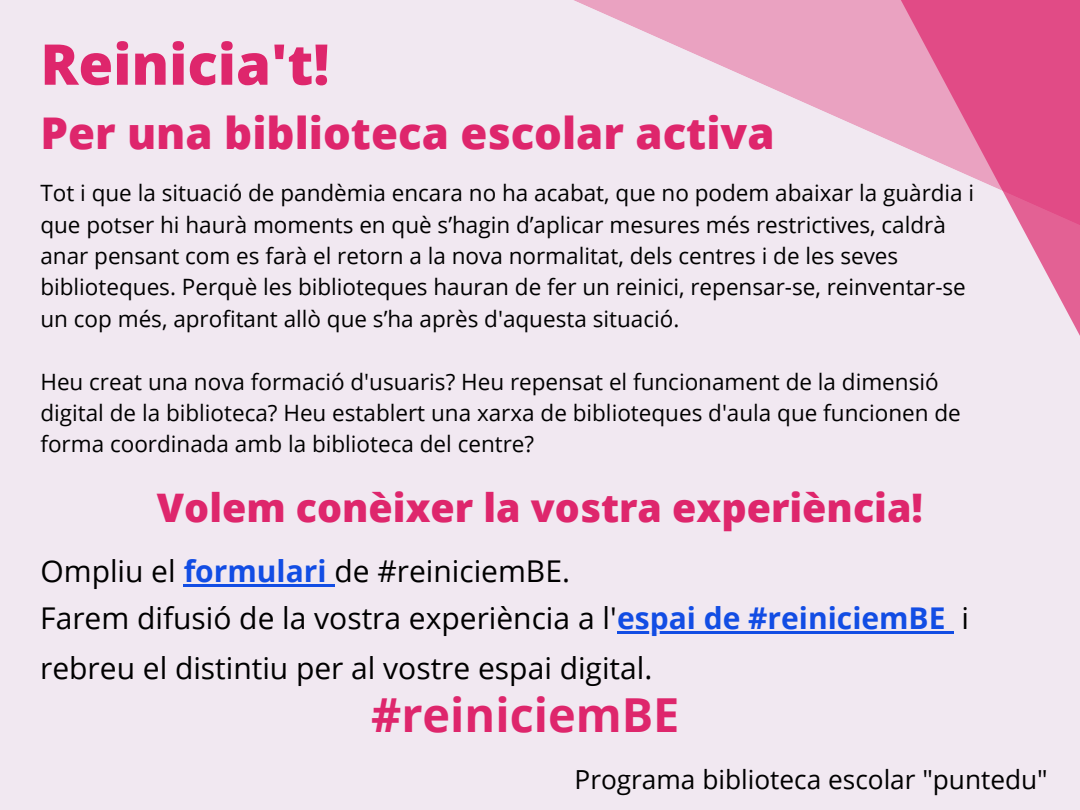
<style>
.page{position:relative;width:1080px;height:810px;background:#f1e8f1}
.page>*{position:absolute;margin:0;border:0;box-sizing:border-box;transform-origin:0 0}
.t1{font:800 56.25px "Open Sans";color:#de266c}
.t2{font:700 46.88px "Open Sans";color:#de266c}
.t3{font:800 43.75px "Open Sans";color:#de266c}
.t4{font:800 39.38px "Open Sans";color:#de266c}
.t5{font:30px/50.1px "Open Sans";color:#000}
.t6{font:26.25px "Open Sans";color:#000}
.t7{font:22.5px/31.4px "Open Sans";color:#000}
.s1{font-weight:700;color:#124de4}
</style>
<div class="page">
<svg style="left:574px;top:0;width:108px;height:48px;fill:#eaaac6"></svg>
<svg style="left:682px;top:0;width:398px;height:336px"></svg>
<hr style="left:184px;top:584px;width:143px;height:3px;background:#124de4">
<svg style="left:327px;top:584px;width:8px;height:3px"></svg>
<hr style="left:617px;top:631px;width:329px;height:3px;background:#124de4">
<svg style="left:946px;top:631px;width:8px;height:3px"></svg>
<p class="t1" style="left:40px;top:25px;width:291px">Reinicia't!</p>
<p class="t3" style="left:40px;top:103px;width:736px">Per una biblioteca escolar activa</p>
<p class="t7" style="left:40px;top:177px;width:935px">Tot i que la situació de pandèmia encara no ha acabat, que no podem abaixar la guàrdia i que potser hi haurà moments en què s’hagin d’aplicar mesures més restrictives, caldrà anar pensant com es farà el retorn a la nova normalitat, dels centres i de les seves biblioteques. Perquè les biblioteques hauran de fer un reinici, repensar-se, reinventar-se un cop més, aprofitant allò que s’ha après d'aquesta situació.</p>
<p class="t7" style="left:40px;top:365px;width:922px">Heu creat una nova formació d'usuaris? Heu repensat el funcionament de la dimensió digital de la biblioteca? Heu establert una xarxa de biblioteques d'aula que funcionen de forma coordinada amb la biblioteca del centre?</p>
<p class="t4" style="left:157px;top:480px;width:768px">Volem conèixer la vostra experiència!</p>
<p class="t5" style="left:40px;top:545px;width:531px">Ompliu el <span class="s1">formulari</span> de #reiniciemBE.</p>
<p class="t5" style="left:40px;top:592px;width:930px">Farem difusió de la vostra experiència a l'<span class="s1">espai de #reiniciemBE</span> i rebreu el distintiu per al vostre espai digital.</p>
<p class="t2" style="left:371px;top:682px;width:310px">#reiniciemBE</p>
<p class="t6" style="left:575px;top:761px;width:475px">Programa biblioteca escolar "puntedu"</p>
</div>
